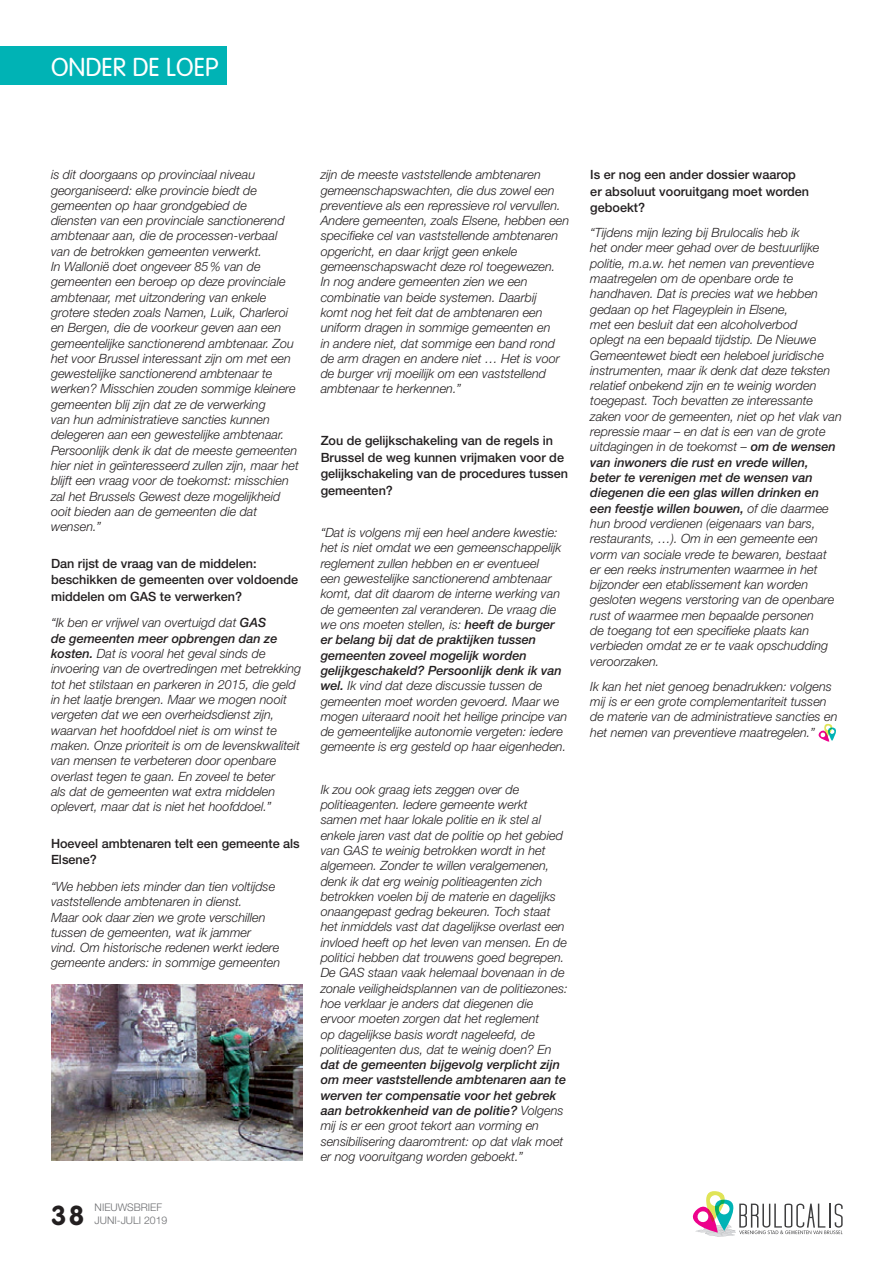
<style>
.page{position:relative;width:893px;height:1263px;background:#fff}
.page>*{position:absolute;margin:0;border:0;box-sizing:border-box;transform-origin:0 0}
.t1{font:700 27px "VAG Rounded";color:#231f20}
.t2{font:300 25.5px "VAG Rounded";color:#fff}
.Article_Texte{font:italic 300 12.75px/15.3px "Helvetica Neue LT Pro";color:#231f20}
.Article_Questions{font:500 12.75px/16.5px "Helvetica Neue LT Pro";color:#231f20}
.t3{font:300 10.5px "Helvetica Neue LT Pro";color:#6c6d70}
.s1{font-weight:500}
</style>
<div class="page">
<svg style="left:818px;top:724px;width:18px;height:18px"></svg>
<img style="left:51px;top:985px;width:252px;height:176px">
<svg style="left:692px;top:1191px;width:151px;height:46px"></svg>
<div style="left:0;top:47px;width:227px;height:38px;background:#00b3b5"></div>
<h2 class="t2" style="left:51px;top:52px;width:169px">ONDER DE LOEP</h2>
<p class="Article_Texte" style="left:51px;top:167px;width:249px">is dit doorgaans op provinciaal niveau georganiseerd: elke provincie biedt de gemeenten op haar grondgebied de<br>diensten van een provinciale sanctionerend ambtenaar aan, die de processen-verbaal van de betrokken gemeenten verwerkt.<br>In Wallonië doet ongeveer 85% van de gemeenten een beroep op deze provinciale ambtenaar, met uitzondering van enkele grotere steden zoals Namen, Luik, Charleroi en Bergen, die de voorkeur geven aan een gemeentelijke sanctionerend ambtenaar. Zou het voor Brussel interessant zijn om met een gewestelijke sanctionerend ambtenaar te werken? Misschien zouden sommige kleinere gemeenten blij zijn dat ze de verwerking<br>van hun administratieve sancties kunnen delegeren aan een gewestelijke ambtenaar.<br>Persoonlijk denk ik dat de meeste gemeenten hier niet in geïnteresseerd zullen zijn, maar het blijft een vraag voor de toekomst: misschien zal het Brussels Gewest deze mogelijkheid ooit bieden aan de gemeenten die dat wensen.”</p>
<p class="Article_Questions" style="left:51px;top:555px;width:249px">Dan rijst de vraag van de middelen: beschikken de gemeenten over voldoende middelen om GAS te verwerken?</p>
<p class="Article_Texte" style="left:51px;top:615px;width:252px">“Ik ben er vrijwel van overtuigd dat <span class="s1">GAS<br>de gemeenten meer opbrengen dan ze kosten.</span> Dat is vooral het geval sinds de invoering van de overtredingen met betrekking tot het stilstaan en parkeren in 2015, die geld in het laatje brengen. Maar we mogen nooit vergeten dat we een overheidsdienst zijn, waarvan het hoofddoel niet is om winst te maken. Onze prioriteit is om de levenskwaliteit van mensen te verbeteren door openbare overlast tegen te gaan. En zoveel te beter<br>als dat de gemeenten wat extra middelen oplevert, maar dat is niet het hoofddoel.”</p>
<p class="Article_Questions" style="left:51px;top:835px;width:250px">Hoeveel ambtenaren telt een gemeente als<br>Elsene?</p>
<p class="Article_Texte" style="left:51px;top:878px;width:231px">“We hebben iets minder dan tien voltijdse vaststellende ambtenaren in dienst.<br>Maar ook daar zien we grote verschillen tussen de gemeenten, wat ik jammer<br>vind. Om historische redenen werkt iedere gemeente anders: in sommige gemeenten</p>
<p class="t3" style="left:95px;top:1201px;width:69px">NIEUWSBRIEF</p>
<h1 class="t1" style="left:51px;top:1199px;width:35px">38</h1>
<p class="t3" style="left:95px;top:1213px;width:74px">JUNI-JULI 2019</p>
<p class="Article_Texte" style="left:321px;top:167px;width:250px">zijn de meeste vaststellende ambtenaren gemeenschapswachten, die dus zowel een preventieve als een repressieve rol vervullen.<br>Andere gemeenten, zoals Elsene, hebben een specifieke cel van vaststellende ambtenaren opgericht, en daar krijgt geen enkele gemeenschapswacht deze rol toegewezen.<br>In nog andere gemeenten zien we een combinatie van beide systemen. Daarbij<br>komt nog het feit dat de ambtenaren een uniform dragen in sommige gemeenten en<br>in andere niet, dat sommige een band rond de arm dragen en andere niet … Het is voor de burger vrij moeilijk om een vaststellend ambtenaar te herkennen.”</p>
<p class="Article_Questions" style="left:321px;top:432px;width:249px">Zou de gelijkschakeling van de regels in Brussel de weg kunnen vrijmaken voor de gelijkschakeling van de procedures tussen gemeenten?</p>
<p class="Article_Texte" style="left:321px;top:525px;width:248px">“Dat is volgens mij een heel andere kwestie: het is niet omdat we een gemeenschappelijk reglement zullen hebben en er eventueel<br>een gewestelijke sanctionerend ambtenaar komt, dat dit daarom de interne werking van de gemeenten zal veranderen. De vraag die we ons moeten stellen, is: <span class="s1">heeft de burger er belang bij dat de praktijken tussen gemeenten zoveel mogelijk worden gelijkgeschakeld? Persoonlijk denk ik van wel.</span> Ik vind dat deze discussie tussen de gemeenten moet worden gevoerd. Maar we mogen uiteraard nooit het heilige principe van de gemeentelijke autonomie vergeten: iedere gemeente is erg gesteld op haar eigenheden.</p>
<p class="Article_Texte" style="left:321px;top:781px;width:248px">Ik zou ook graag iets zeggen over de politieagenten. Iedere gemeente werkt<br>samen met haar lokale politie en ik stel al enkele jaren vast dat de politie op het gebied van GAS te weinig betrokken wordt in het algemeen. Zonder te willen veralgemenen, denk ik dat erg weinig politieagenten zich betrokken voelen bij de materie en dagelijks onaangepast gedrag bekeuren. Toch staat het inmiddels vast dat dagelijkse overlast een invloed heeft op het leven van mensen. En de politici hebben dat trouwens goed begrepen.<br>De GAS staan vaak helemaal bovenaan in de zonale veiligheidsplannen van de politiezones: hoe verklaar je anders dat diegenen die ervoor moeten zorgen dat het reglement<br>op dagelijkse basis wordt nageleefd, de politieagenten dus, dat te weinig doen? En <span class="s1">dat de gemeenten bijgevolg verplicht zijn om meer vaststellende ambtenaren aan te werven ter compensatie voor het gebrek aan betrokkenheid van de politie?</span> Volgens mij is er een groot tekort aan vorming en sensibilisering daaromtrent: op dat vlak moet er nog vooruitgang worden geboekt.”</p>
<p class="Article_Questions" style="left:590px;top:166px;width:220px">Is er nog een ander dossier waarop er absoluut vooruitgang moet worden geboekt?</p>
<p class="Article_Texte" style="left:590px;top:225px;width:253px">“Tijdens mijn lezing bij Brulocalis heb ik<br>het onder meer gehad over de bestuurlijke politie, m.a.w. het nemen van preventieve maatregelen om de openbare orde te handhaven. Dat is precies wat we hebben gedaan op het Flageyplein in Elsene,<br>met een besluit dat een alcoholverbod<br>oplegt na een bepaald tijdstip. De Nieuwe Gemeentewet biedt een heleboel juridische instrumenten, maar ik denk dat deze teksten relatief onbekend zijn en te weinig worden toegepast. Toch bevatten ze interessante zaken voor de gemeenten, niet op het vlak van repressie maar – en dat is een van de grote uitdagingen in de toekomst – <span class="s1">om de wensen van inwoners die rust en vrede willen, beter te verenigen met de wensen van diegenen die een glas willen drinken en een feestje willen bouwen,</span> of die daarmee hun brood verdienen (eigenaars van bars, restaurants, …). Om in een gemeente een vorm van sociale vrede te bewaren, bestaat<br>er een reeks instrumenten waarmee in het bijzonder een etablissement kan worden gesloten wegens verstoring van de openbare rust of waarmee men bepaalde personen<br>de toegang tot een specifieke plaats kan verbieden omdat ze er te vaak opschudding veroorzaken.</p>
<p class="Article_Texte" style="left:590px;top:678px;width:249px">Ik kan het niet genoeg benadrukken: volgens mij is er een grote complementariteit tussen de materie van de administratieve sancties en het nemen van preventieve maatregelen.”</p>
</div>
